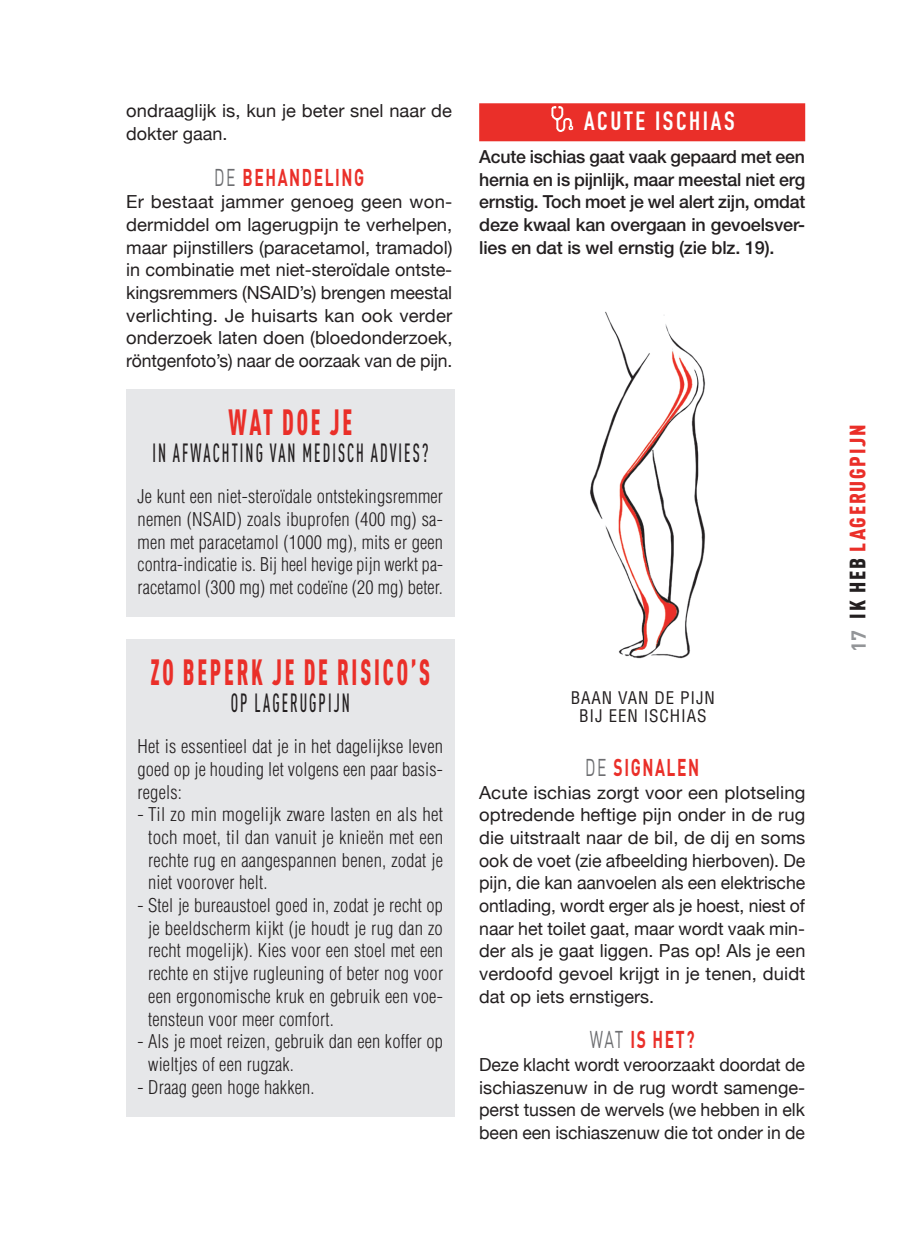
<style>
.page{position:relative;width:908px;height:1246px;background:#fff}
.page>*{position:absolute;margin:0;border:0;box-sizing:border-box;transform-origin:0 0}
.t1{font:900 condensed 36px "DIN Pro";letter-spacing:.12em;color:#ea2f29;scale:.65 1}
.t2{font:500 condensed 26px "DIN Pro";letter-spacing:.12em;color:#231f20;scale:.65 1}
.t3{font:26px "DIN Engschrift LT Alternate";letter-spacing:.1em;color:#fff}
.t4{font:700 24px "DIN";letter-spacing:.1em;color:#ea2f29;scale:.65 1}
.t5{font:900 condensed 22px "DIN Pro";letter-spacing:.08em;color:#ea2f29}
.t6{font:300 condensed 18.4px/22.8px "Helvetica";letter-spacing:.01em;color:#231f20;text-align:justify}
.t7{font:18px/22.6px "Helvetica Neue";color:#231f20;text-align:justify}
.t8{font:500 18px/22.6px "Helvetica Neue";letter-spacing:-.01em;color:#231f20;text-align:justify}
.t9{font:condensed 17px/18px "Helvetica";letter-spacing:.05em;color:#231f20;text-align:center}
.s1{font-weight:400;color:#6c6d70}
.s2{font-family:"DIN";font-weight:700;font-stretch:normal;font-size:20px;color:#939598}
.s3{color:#231f20}
</style>
<div class="page">
<img style="left:590px;top:311px;width:116px;height:348px">
<div style="left:126px;top:390px;width:328px;height:227px;background:#e6e7e9"></div>
<div style="left:126px;top:639px;width:328px;height:477px;background:#e6e7e9"></div>
<div style="left:479px;top:103px;width:326px;height:38px;background:#ea2f29"></div>
<img style="left:551px;top:106px;width:23px;height:26px">
<p class="t7" style="left:126px;top:99px;width:327px">ondraaglijk is, kun je beter snel naar de dokter gaan.</p>
<h3 class="t4" style="left:214px;top:161px;width:232px"><span class="s1">DE</span> BEHANDELING</h3>
<p class="t7" style="left:126px;top:190px;width:328px">Er bestaat jammer genoeg geen won&shy;dermiddel om lagerugpijn te verhelpen, maar pijnstillers (paracetamol, tramadol) in combinatie met niet-steroïdale ontste&shy;kingsremmers (NSAID’s) brengen meestal verlichting. Je huisarts kan ook verder onderzoek laten doen (bloedonderzoek, röntgenfoto’s) naar de oorzaak van de pijn.</p>
<h1 class="t1" style="left:229px;top:394px;width:192px">WAT DOE JE</h1>
<h2 class="t2" style="left:152px;top:434px;width:426px">IN AFWACHTING VAN MEDISCH ADVIES?</h2>
<p class="t6" style="left:138px;top:485px;width:307px">Je kunt een niet-steroïdale ontstekingsremmer nemen (NSAID) zoals ibuprofen (400 mg) sa&shy;men met paracetamol (1000 mg), mits er geen contra-indicatie is. Bij heel hevige pijn werkt pa&shy;racetamol (300 mg) met codeïne (20 mg) beter.</p>
<h1 class="t1" style="left:150px;top:644px;width:432px">ZO BEPERK JE DE RISICO’S</h1>
<h2 class="t2" style="left:231px;top:683px;width:185px">OP LAGERUGPIJN</h2>
<p class="t6" style="left:138px;top:735px;width:307px">Het is essentieel dat je in het dagelijkse leven goed op je houding let volgens een paar basis&shy;regels:</p>
<p class="t6" style="left:148px;top:803px;width:297px;text-indent:-11px">- Til zo min mogelijk zware lasten en als het toch moet, til dan vanuit je knieën met een rechte rug en aangespannen benen, zodat je niet voorover helt.</p>
<p class="t6" style="left:148px;top:894px;width:296px;text-indent:-11px">- Stel je bureaustoel goed in, zodat je recht op je beeldscherm kijkt (je houdt je rug dan zo recht mogelijk). Kies voor een stoel met een rechte en stijve rugleuning of beter nog voor een ergonomische kruk en gebruik een voe&shy;tensteun voor meer comfort.</p>
<p class="t6" style="left:148px;top:1030px;width:296px;text-indent:-11px">- Als je moet reizen, gebruik dan een koffer op wieltjes of een rugzak.</p>
<p class="t6" style="left:138px;top:1075px;width:179px">- Draag geen hoge hakken.</p>
<h2 class="t3" style="left:584px;top:106px;width:152px">ACUTE ISCHIAS</h2>
<p class="t8" style="left:479px;top:145px;width:328px">Acute ischias gaat vaak gepaard met een hernia en is pijnlijk, maar meestal niet erg ernstig. Toch moet je wel alert zijn, omdat deze kwaal kan overgaan in gevoelsver&shy;lies en dat is wel ernstig (zie blz. 19).</p>
<p class="t9" style="left:571px;top:689px;width:145px">BAAN VAN DE PIJN<br>BIJ EEN ISCHIAS</p>
<h3 class="t4" style="left:585px;top:751px;width:177px"><span class="s1">DE</span> SIGNALEN</h3>
<p class="t7" style="left:479px;top:780px;width:328px">Acute ischias zorgt voor een plotseling optredende heftige pijn onder in de rug die uitstraalt naar de bil, de dij en soms ook de voet (zie afbeelding hierboven). De pijn, die kan aanvoelen als een elektrische ontlading, wordt erger als je hoest, niest of naar het toilet gaat, maar wordt vaak min&shy;der als je gaat liggen. Pas op! Als je een verdoofd gevoel krijgt in je tenen, duidt dat op iets ernstigers.</p>
<h3 class="t4" style="left:590px;top:1024px;width:162px"><span class="s1">WAT</span> IS HET?</h3>
<p class="t7" style="left:479px;top:1053px;width:327px">Deze klacht wordt veroorzaakt doordat de ischiaszenuw in de rug wordt samenge&shy;perst tussen de wervels (we hebben in elk been een ischiaszenuw die tot onder in de</p>
<p class="t5" style="left:840px;top:652px;width:229px;rotate:-90deg"><span class="s2">17</span> <span class="s3">IK HEB</span> LAGERUGPIJN</p>
</div>
